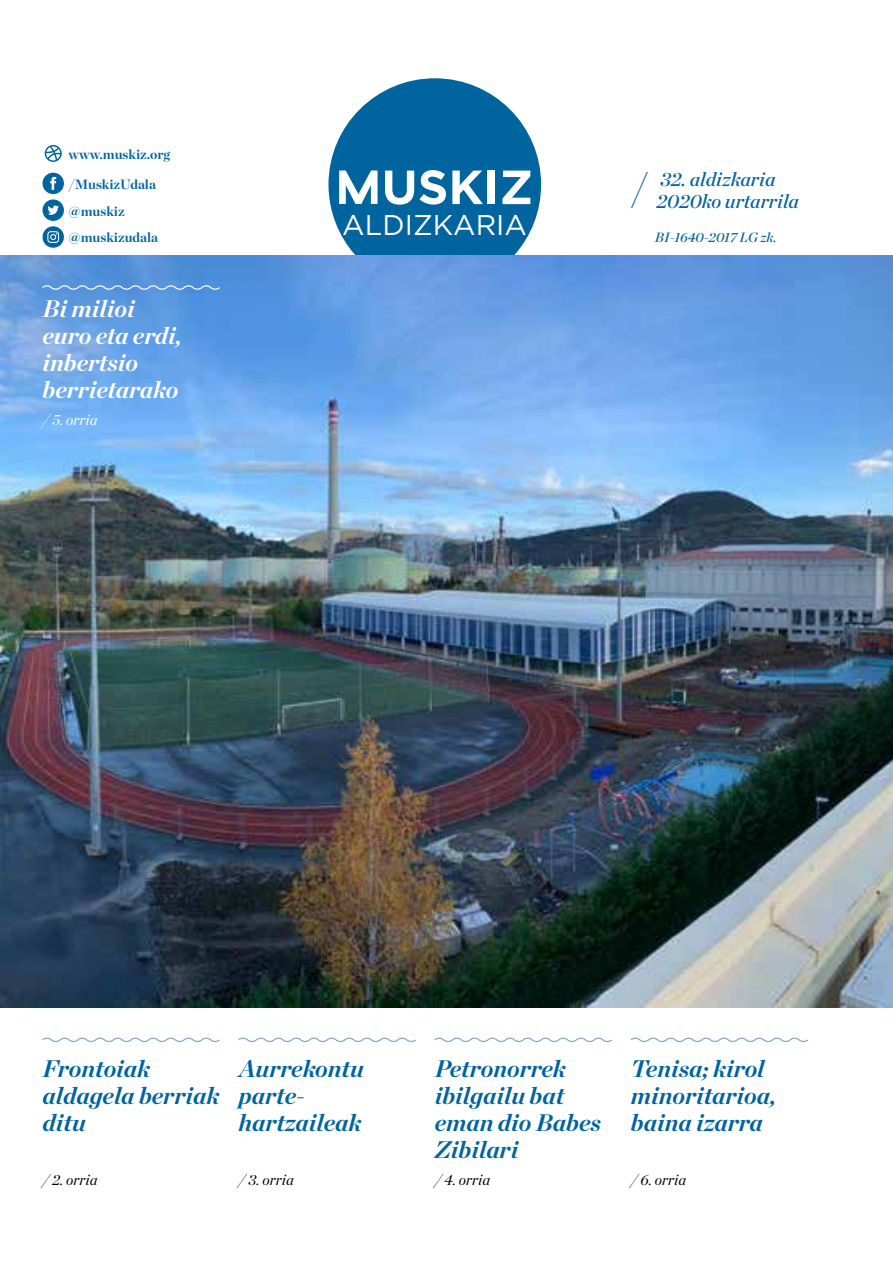
<style>
.page{position:relative;width:893px;height:1263px;background:#fff}
.page>*{position:absolute;margin:0;border:0;box-sizing:border-box;transform-origin:0 0}
.t1{font:28.5px "Gotham";color:#fff}
.t2{font:italic 700 24px/27px "Chronicle Display";color:#00649e}
.t3{font:italic 700 24px/27px "Chronicle Display";color:#fff}
.t4{font:italic 19.5px/22.5px "Chronicle Display Semi";color:#00649e;text-align:center}
.t5{font:italic 15px "Chronicle Display";color:#000}
.t6{font:italic 15px "Chronicle Display";color:#fff}
.t7{font:700 13.5px/26.8px "Chronicle Display";color:#00649e}
.t8{font:italic 13.5px "Chronicle Display Semi";color:#00649e}
</style>
<div class="page">
<svg style="left:42px;top:1037px;width:178px;height:5px"></svg>
<svg style="left:238px;top:1037px;width:178px;height:5px"></svg>
<svg style="left:434px;top:1037px;width:178px;height:5px"></svg>
<svg style="left:630px;top:1037px;width:179px;height:5px"></svg>
<svg style="left:328px;top:78px;width:213px;height:177px"></svg>
<img style="left:0;top:255px;width:893px;height:753px">
<svg style="left:41px;top:284px;width:180px;height:7px"></svg>
<svg style="left:45px;top:145px;width:17px;height:17px"></svg>
<div style="left:43px;top:173px;width:21px;height:21px;background:#00649e;border-radius:11px"></div>
<svg style="left:50px;top:177px;width:6px;height:13px"></svg>
<div style="left:43px;top:199px;width:21px;height:22px;background:#00649e;border-radius:11px"></div>
<svg style="left:48px;top:206px;width:11px;height:9px"></svg>
<div style="left:43px;top:226px;width:21px;height:22px;background:#00649e;border-radius:11px"></div>
<svg style="left:47px;top:231px;width:12px;height:12px"></svg>
<p class="t7" style="left:69px;top:140px;width:103px">www.muskiz.org</p>
<p class="t7" style="left:69px;top:170px;width:91px">/MuskizUdala @muskiz @muskizudala</p>
<p class="t3" style="left:43px;top:293px;width:141px">Bi milioi euro eta erdi, inbertsio berrietarako</p>
<p class="t6" style="left:43px;top:408px;width:56px">/ 5. orria</p>
<p class="t1" style="left:342px;top:206px;width:186px">ALDIZKARIA</p>
<p class="t4" style="left:631px;top:166px;width:170px">32. aldizkaria<br><sup>/</sup> 2020ko urtarrila</p>
<p class="t8" style="left:655px;top:226px;width:123px">BI-1640-2017 LG zk.</p>
<p class="t2" style="left:43px;top:1053px;width:178px">Frontoiak aldagela berriak ditu</p>
<p class="t2" style="left:239px;top:1053px;width:127px">Aurrekontu parte&shy;hartzaileak</p>
<p class="t5" style="left:43px;top:1168px;width:56px">/ 2. orria</p>
<p class="t5" style="left:239px;top:1168px;width:57px">/ 3. orria</p>
<p class="t2" style="left:435px;top:1053px;width:167px">Petronorrek ibilgailu bat eman dio Babes<br>Zibilari</p>
<p class="t5" style="left:435px;top:1168px;width:57px">/ 4. orria</p>
<p class="t2" style="left:631px;top:1053px;width:147px">Tenisa; kirol minoritarioa, baina izarra</p>
<p class="t5" style="left:631px;top:1168px;width:57px">/ 6. orria</p>
</div>
